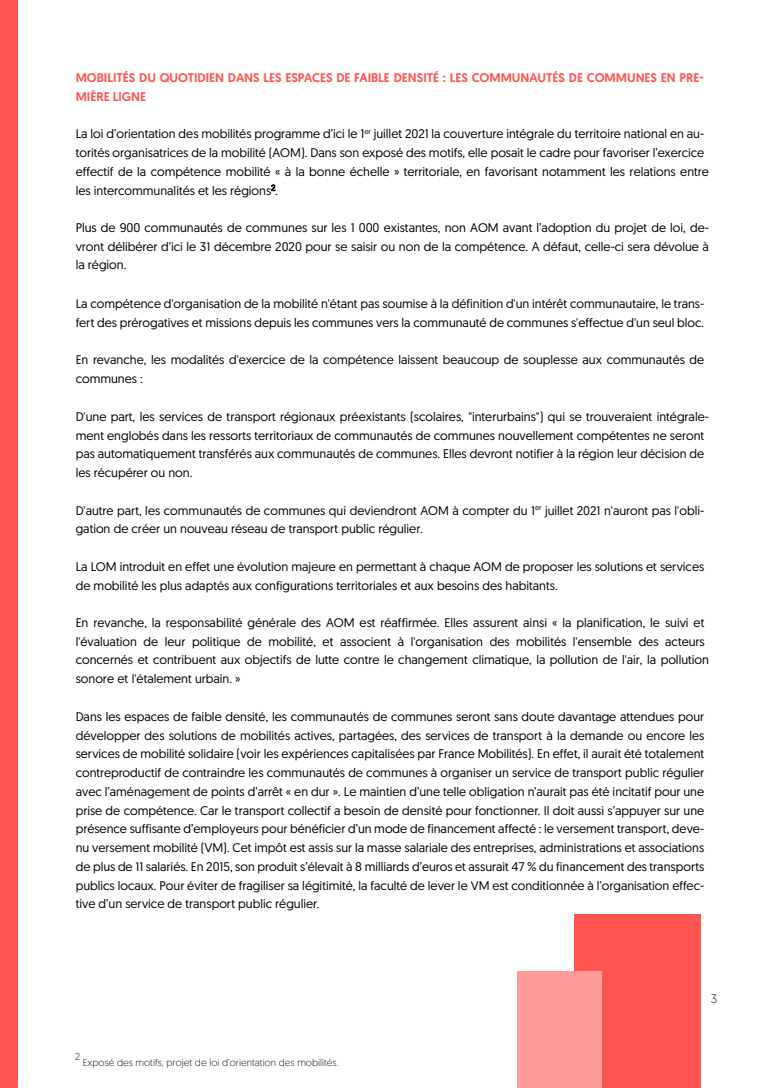
<style>
.page{position:relative;width:780px;height:1088px;background:#fff}
.page>*{position:absolute;margin:0;border:0;box-sizing:border-box;transform-origin:0 0}
.t1{font:12.5px/18.8px "Geomanist";color:#000}
.t2{font:500 12.5px/18.8px "Geomanist";color:#fe5552}
.t3{font:300 12.5px "Geomanist";color:#231f20}
.t4{font:300 10px "Geomanist";color:#231f20}
</style>
<div class="page">
<div style="left:0;top:0;width:18px;height:1088px;background:#fe5552"></div>
<div style="left:574px;top:915px;width:127px;height:173px;background:#fe5552"></div>
<div style="left:517px;top:971px;width:84px;height:117px;background:#fe9b99"></div>
<p class="t2" style="left:76px;top:68px;width:630px">MOBILITÉS DU QUOTIDIEN DANS LES ESPACES DE FAIBLE DENSITÉ : LES COMMUNAUTÉS DE COMMUNES EN PRE-<br>MIÈRE LIGNE</p>
<p class="t1" style="left:76px;top:124px;width:634px">La loi d’orientation des mobilités programme d’ici le 1<sup>er</sup> juillet 2021 la couverture intégrale du territoire national en au&shy;torités organisatrices de la mobilité (AOM). Dans son exposé des motifs, elle posait le cadre pour favoriser l’exercice effectif de la compétence mobilité « à la bonne échelle » territoriale, en favorisant notamment les relations entre les intercommunalités et les régions<sup>2</sup>.</p>
<p class="t1" style="left:76px;top:218px;width:634px;line-height:18.4px;text-align:justify">Plus de 900 communautés de communes sur les 1 000 existantes, non AOM avant l’adoption du projet de loi, de&shy;vront délibérer d’ici le 31 décembre 2020 pour se saisir ou non de la compétence. A défaut, celle-ci sera dévolue à la région.</p>
<p class="t1" style="left:76px;top:294px;width:630px">La compétence d'organisation de la mobilité n'étant pas soumise à la définition d'un intérêt communautaire, le trans&shy;fert des prérogatives et missions depuis les communes vers la communauté de communes s'effectue d'un seul bloc.</p>
<p class="t1" style="left:76px;top:350px;width:630px">En revanche, les modalités d'exercice de la compétence laissent beaucoup de souplesse aux communautés de communes :</p>
<p class="t1" style="left:76px;top:407px;width:634px">D'une part, les services de transport régionaux préexistants (scolaires, "interurbains") qui se trouveraient intégrale&shy;ment englobés dans les ressorts territoriaux de communautés de communes nouvellement compétentes ne seront pas automatiquement transférés aux communautés de communes. Elles devront notifier à la région leur décision de les récupérer ou non.</p>
<p class="t1" style="left:76px;top:500px;width:630px">D'autre part, les communautés de communes qui deviendront AOM à compter du 1<sup>er</sup> juillet 2021 n'auront pas l'obli&shy;gation de créer un nouveau réseau de transport public régulier.</p>
<p class="t1" style="left:76px;top:557px;width:630px">La LOM introduit en effet une évolution majeure en permettant à chaque AOM de proposer les solutions et services de mobilité les plus adaptés aux configurations territoriales et aux besoins des habitants.</p>
<p class="t1" style="left:76px;top:613px;width:634px">En revanche, la responsabilité générale des AOM est réaffirmée. Elles assurent ainsi « la planification, le suivi et l'évaluation de leur politique de mobilité, et associent à l'organisation des mobilités l'ensemble des acteurs concernés et contribuent aux objectifs de lutte contre le changement climatique, la pollution de l'air, la pollution sonore et l'étalement urbain. »</p>
<p class="t1" style="left:76px;top:707px;width:630px;text-align:justify">Dans les espaces de faible densité, les communautés de communes seront sans doute davantage attendues pour développer des solutions de mobilités actives, partagées, des services de transport à la demande ou encore les services de mobilité solidaire (voir les expériences capitalisées par France Mobilités). En effet, il aurait été totalement contreproductif de contraindre les communautés de communes à organiser un service de transport public régulier avec l’aménagement de points d’arrêt « en dur ». Le maintien d’une telle obligation n’aurait pas été incitatif pour une prise de compétence. Car le transport collectif a besoin de densité pour fonctionner. Il doit aussi s’appuyer sur une présence suffisante d’employeurs pour bénéficier d’un mode de financement affecté : le versement transport, deve&shy;nu versement mobilité (VM). Cet impôt est assis sur la masse salariale des entreprises, administrations et associations de plus de 11 salariés. En 2015, son produit s’élevait à 8 milliards d’euros et assurait 47 % du financement des transports publics locaux. Pour éviter de fragiliser sa légitimité, la faculté de lever le VM est conditionnée à l’organisation effec&shy;tive d’un service de transport public régulier.</p>
<p class="t4" style="left:75px;top:1050px;width:6px">2</p>
<p class="t4" style="left:83px;top:1056px;width:257px">Exposé des motifs, projet de loi d’orientation des mobilités.</p>
<p class="t3" style="left:710px;top:990px;width:8px">3</p>
</div>
